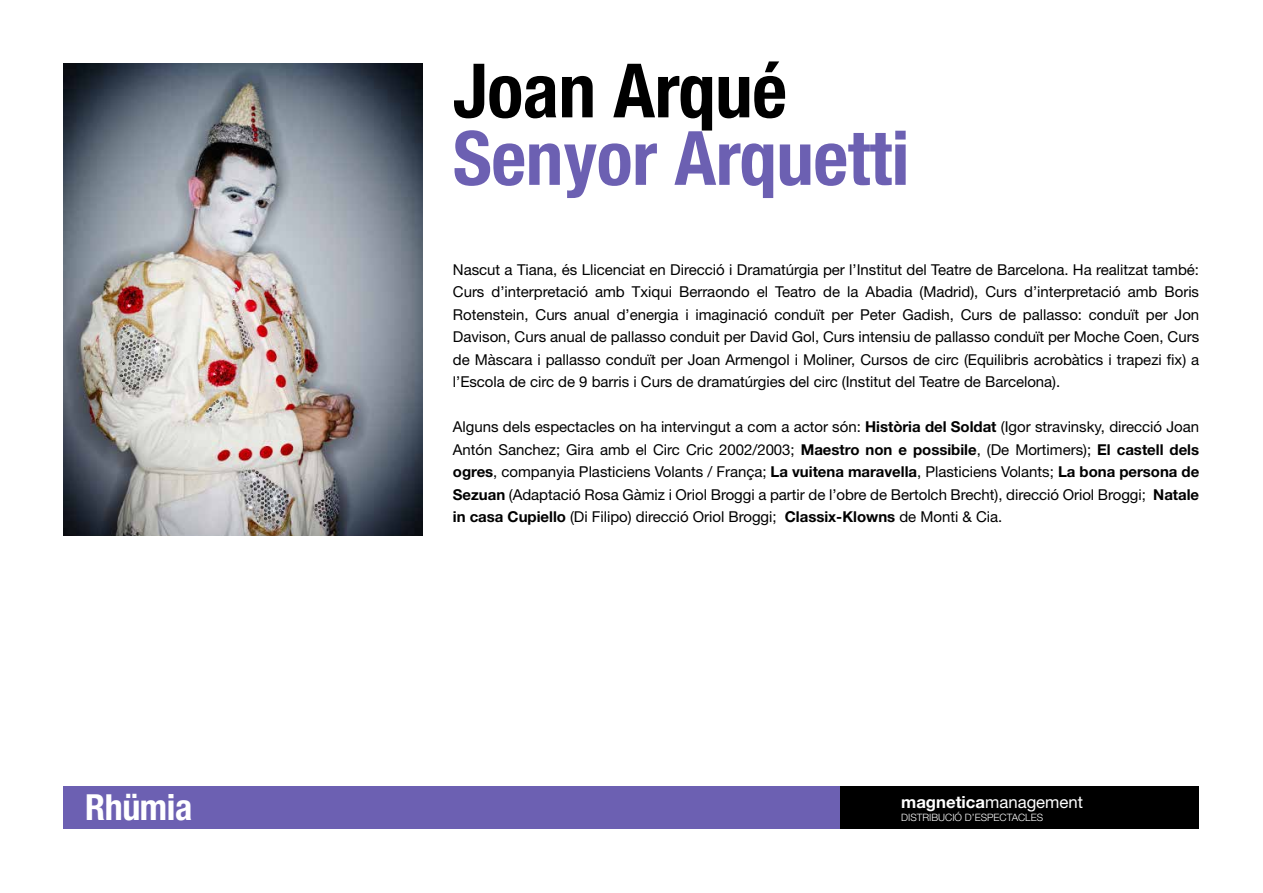
<style>
.page{position:relative;width:1263px;height:893px;background:#fff}
.page>*{position:absolute;margin:0;border:0;box-sizing:border-box;transform-origin:0 0}
.t1{font:700 condensed 75px "Helvetica Neue LT Std";letter-spacing:-.005em;color:#6c60b2}
.t2{font:700 condensed 75px "Helvetica Neue LT Std";letter-spacing:-.005em;color:#000}
.t3{font:700 condensed 36px "Helvetica Neue LT Std";letter-spacing:-.01em;color:#fff}
.t4{font:16.8px "Helvetica Neue LT Std";color:#fff}
.t5{font:15px/22.5px "Helvetica Neue LT Std";color:#000;text-align:justify}
.t6{font:300 10.2px "Helvetica Neue LT Std";color:#fff}
.s1{font-weight:700}
</style>
<div class="page">
<div style="left:64px;top:787px;width:778px;height:42px;background:#6c60b2"></div>
<div style="left:840px;top:787px;width:359px;height:42px;background:#000"></div>
<img style="left:64px;top:64px;width:358px;height:472px">
<h2 class="t3" style="left:85px;top:785px;width:109px">Rhümia</h2>
<h1 class="t2" style="left:453px;top:45px;width:336px">Joan Arqué</h1>
<h1 class="t1" style="left:453px;top:113px;width:458px">Senyor Arquetti</h1>
<p class="t5" style="left:453px;top:258px;width:748px">Nascut a Tiana, és Llicenciat en Direcció i Dramatúrgia per l’Institut del Teatre de Barcelona. Ha realitzat també:<br>Curs d’interpretació amb Txiqui Berraondo el Teatro de la Abadia (Madrid), Curs d’interpretació amb Boris Rotenstein, Curs anual d’energia i imaginació conduït per Peter Gadish, Curs de pallasso: conduït per Jon Davison, Curs anual de pallasso conduit per David Gol, Curs intensiu de pallasso conduït per Moche Coen, Curs de Màscara i pallasso conduït per Joan Armengol i Moliner, Cursos de circ (Equilibris acrobàtics i trapezi fix) a l’Escola de circ de 9 barris i Curs de dramatúrgies del circ (Institut del Teatre de Barcelona).</p>
<p class="t5" style="left:453px;top:416px;width:748px">Alguns dels espectacles on ha intervingut a com a actor són: <span class="s1">H</span><span class="s1">istòria del Soldat</span> (Igor stravinsky, direcció Joan Antón Sanchez; Gira amb el Circ Cric 2002/2003; <span class="s1">Maestro non e possibile</span>, (De Mortimers); <span class="s1">El castell dels ogres</span>, companyia Plasticiens Volants / França; <span class="s1">La vuitena maravella</span>, Plasticiens Volants; <span class="s1">La bona persona de Sezuan</span> (Adaptació Rosa Gàmiz i Oriol Broggi a partir de l’obre de Bertolch Brecht), direcció Oriol Broggi; <span class="s1">Natale in casa Cupiello</span> (Di Filipo) direcció Oriol Broggi; <span class="s1">Classix-Klowns</span> de Monti &amp; Cia.</p>
<p class="t4" style="left:901px;top:792px;width:183px"><span class="s1">magnetica</span>management</p>
<p class="t6" style="left:901px;top:811px;width:144px">DISTRIBUCIÓ D’ESPECTACLES</p>
</div>
